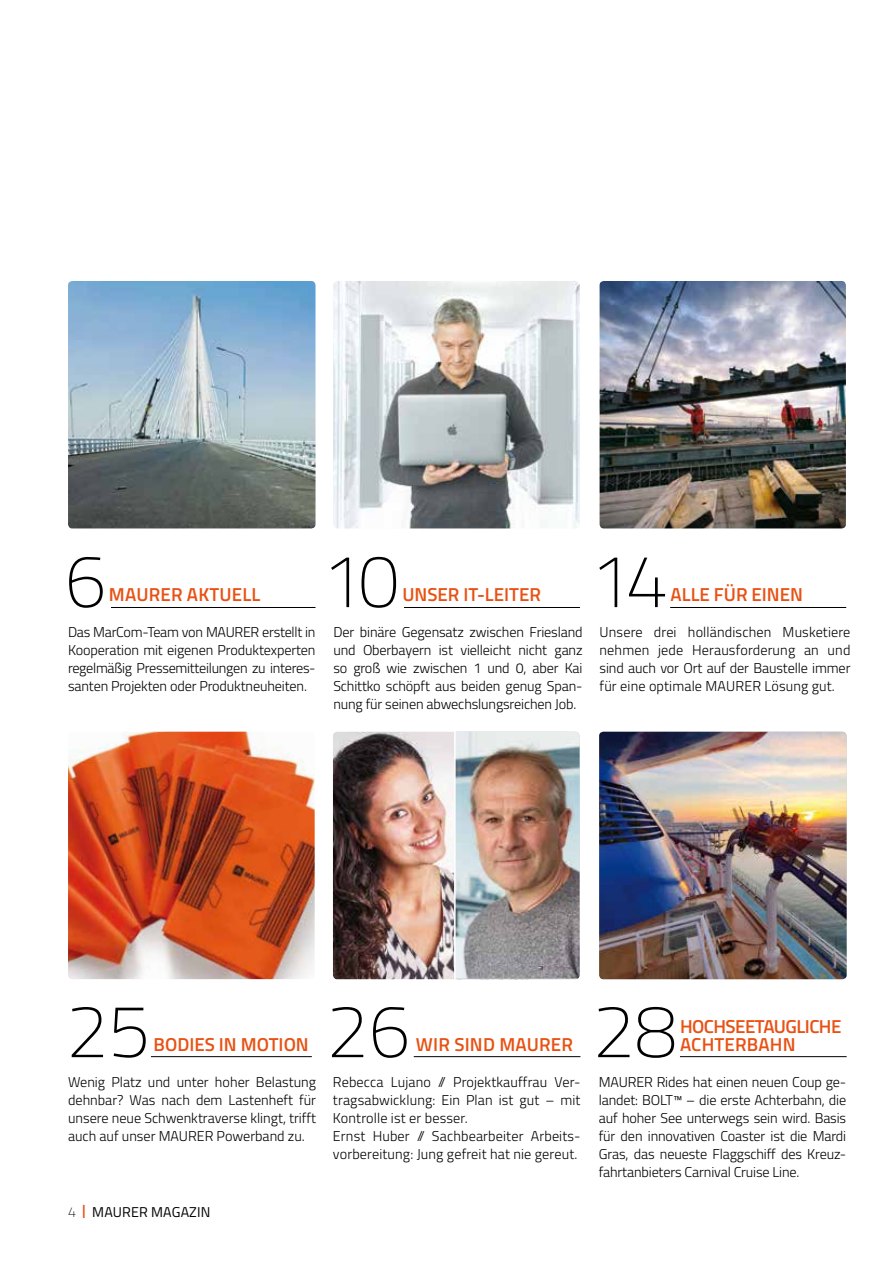
<style>
.page{position:relative;width:893px;height:1263px;background:#fff}
.page>*{position:absolute;margin:0;border:0;box-sizing:border-box;transform-origin:0 0}
.t1{font:100 75px "Titillium";color:#000}
.t2{font:600 18.75px "Titillium";color:#e85113}
.t3{font:600 18.75px/18px "Titillium";letter-spacing:-.03em;color:#e85113}
.t4{font:300 14.25px/18px "Titillium";color:#000;text-align:justify}
.t5{font:14.25px "Titillium";letter-spacing:.01em;color:#000}
.s1{font-weight:100}
.s2{font-weight:600;color:#e85113}
</style>
<div class="page">
<img style="left:68px;top:281px;width:247px;height:247px">
<img style="left:333px;top:281px;width:247px;height:247px">
<img style="left:600px;top:281px;width:246px;height:247px">
<img style="left:68px;top:732px;width:247px;height:247px">
<hr style="left:111px;top:607px;width:204px;height:1px;background:#000">
<hr style="left:404px;top:607px;width:176px;height:1px;background:#000">
<hr style="left:670px;top:607px;width:176px;height:1px;background:#000">
<hr style="left:414px;top:1056px;width:166px;height:1px;background:#000">
<img style="left:599px;top:732px;width:248px;height:247px">
<hr style="left:680px;top:1056px;width:167px;height:1px;background:#000">
<hr style="left:151px;top:1056px;width:161px;height:1px;background:#000">
<img style="left:333px;top:732px;width:121px;height:247px">
<img style="left:456px;top:732px;width:124px;height:246px">
<h1 class="t1" style="left:65px;top:527px;width:43px">6</h1>
<h1 class="t1" style="left:321px;top:527px;width:80px">10</h1>
<h1 class="t1" style="left:590px;top:527px;width:80px">14</h1>
<h2 class="t2" style="left:670px;top:580px;width:134px">ALLE FÜR EINEN</h2>
<p class="t4" style="left:600px;top:622px;width:252px">Unsere drei holländischen Musketiere nehmen jede Herausforderung an und sind auch vor Ort auf der Baustelle immer für eine optimale MAURER Lösung gut.</p>
<h2 class="t2" style="left:402px;top:580px;width:140px">UNSER IT-LEITER</h2>
<p class="t4" style="left:333px;top:622px;width:251px">Der binäre Gegensatz zwischen Friesland und Oberbayern ist vielleicht nicht ganz so groß wie zwischen 1 und 0, aber Kai Schittko schöpft aus beiden genug Span&shy;nung für seinen abwechslungsreichen Job.</p>
<h2 class="t2" style="left:109px;top:580px;width:153px">MAURER AKTUELL</h2>
<p class="t4" style="left:68px;top:622px;width:249px">Das MarCom-Team von MAURER erstellt in Kooperation mit eigenen Produktexperten regelmäßig Pressemitteilungen zu interes&shy;santen Projekten oder Produktneuheiten.</p>
<h1 class="t1" style="left:66px;top:977px;width:85px">25</h1>
<h1 class="t1" style="left:327px;top:977px;width:85px">26</h1>
<h1 class="t1" style="left:593px;top:977px;width:85px">28</h1>
<h2 class="t3" style="left:680px;top:1017px;width:163px">HOCHSEETAUGLICHE<br>ACHTERBAHN</h2>
<p class="t4" style="left:599px;top:1072px;width:249px">MAURER Rides hat einen neuen Coup ge&shy;landet: BOLT™ – die erste Achterbahn, die auf hoher See unterwegs sein wird. Basis für den innovativen Coaster ist die Mardi Gras, das neueste Flaggschiff des Kreuz&shy;fahrtanbieters Carnival Cruise Line.</p>
<h2 class="t2" style="left:154px;top:1030px;width:157px">BODIES IN MOTION</h2>
<p class="t4" style="left:68px;top:1072px;width:250px">Wenig Platz und unter hoher Belastung dehnbar? Was nach dem Lastenheft für unsere neue Schwenktraverse klingt, trifft auch auf unser MAURER Powerband zu.</p>
<h2 class="t2" style="left:416px;top:1030px;width:159px">WIR SIND MAURER</h2>
<p class="t4" style="left:333px;top:1072px;width:249px;text-align:left">Rebecca Lujano // Projektkauffrau Ver&shy;tragsabwicklung: Ein Plan ist gut – mit Kontrolle ist er besser.<br>Ernst Huber // Sachbearbeiter Arbeits&shy;vorbereitung: Jung gefreit hat nie gereut.</p>
<p class="t5" style="left:68px;top:1201px;width:144px"><span class="s1">4</span> <span class="s2">|</span> MAURER MAGAZIN</p>
</div>
